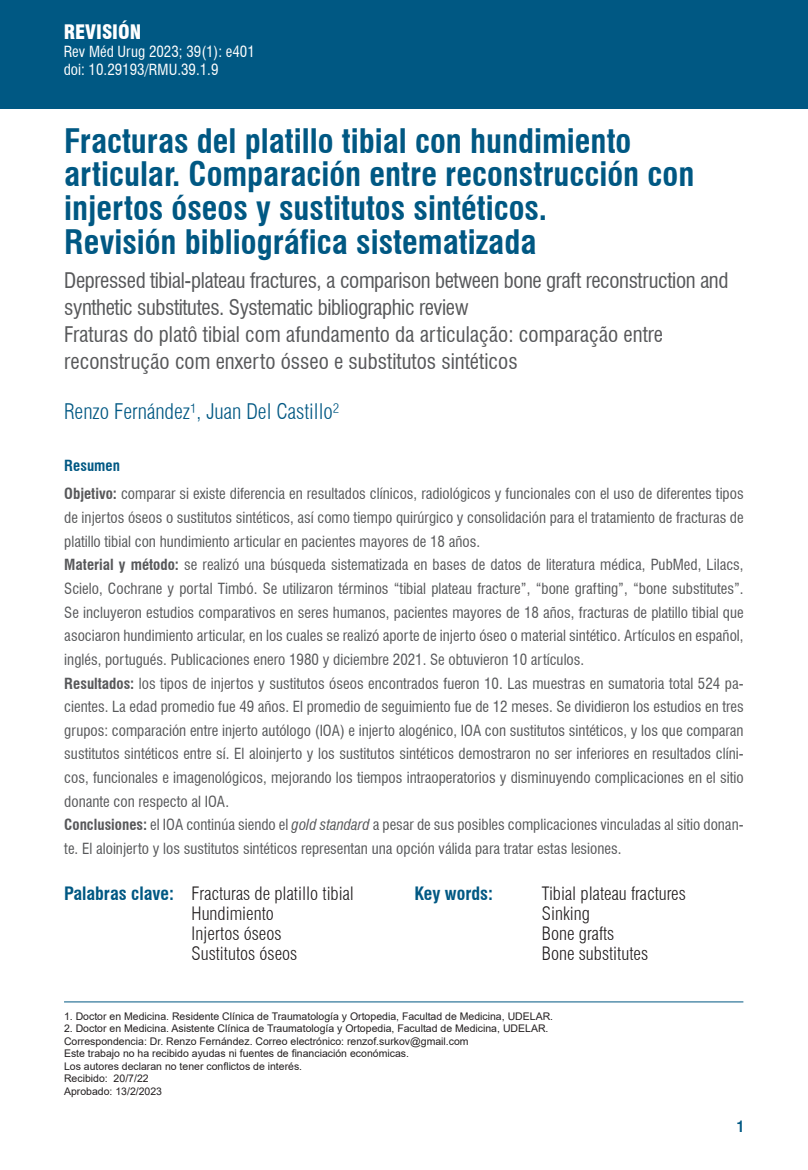
<style>
.page{position:relative;width:808px;height:1170px;background:#fff}
.page>*{position:absolute;margin:0;border:0;box-sizing:border-box;transform-origin:0 0}
.TIT{font:700 condensed 33px/33.8px "Swiss 721 BT";color:#005883}
.tit_2{font:condensed 21px/27px "Swiss 721 BT";letter-spacing:-.02em;color:#57585a}
.tit_2-2{font:condensed 21px/27px "Swiss 721 BT";color:#57585a}
.autor{font:300 condensed 21px "Swiss 721 BT";color:#005883}
.nota_al_pie{font:900 condensed 19.5px "Swiss 721 BT";color:#fff}
.palabras_clave{font:300 condensed 18px/20px "Swiss 721 BT";color:#231f20}
.palabras_clave-2{font:700 condensed 18px "Swiss 721 BT";color:#005883}
.copete{font:condensed 15px/23.7px "Swiss 721 BT";color:#57585a;text-align:justify}
.nota_al_pie-2{font:condensed 15px/18px "Swiss 721 BT";color:#fff}
.sub_1{font:700 condensed 15px "Swiss 721 BT";color:#005883}
.nota_al_pie-3{font:10.5px "Arial";color:#231f20}
.s1{font-weight:700}
.s2{font-style:italic}
.s3{font-weight:700;color:#005883}
</style>
<div class="page">
<div style="left:0;top:0;width:808px;height:108px;background:#005883"></div>
<hr style="left:64px;top:1001px;width:679px;height:1px;background:#005883">
<p class="nota_al_pie" style="left:64px;top:20px;width:79px">REVISIÓN</p>
<p class="nota_al_pie-2" style="left:64px;top:42px;width:193px">Rev Méd Urug 2023; 39(1): e401 doi: 10.29193/RMU.39.1.9</p>
<p class="TIT" style="left:64px;top:124px;width:631px">Fracturas del platillo tibial con hundimiento articular. Comparación entre reconstrucción con injertos óseos y sustitutos sintéticos.<br>Revisión bibliográfica sistematizada</p>
<p class="tit_2" style="left:64px;top:267px;width:666px">Depressed tibial-plateau fractures, a comparison between bone graft reconstruction and synthetic substitutes. Systematic bibliographic review</p>
<p class="tit_2-2" style="left:64px;top:321px;width:600px">Fraturas do platô tibial com afundamento da articulação: comparação entre reconstrução com enxerto ósseo e substitutos sintéticos</p>
<p class="autor" style="left:64px;top:398px;width:277px">Renzo Fernández¹, Juan Del Castillo²</p>
<p class="sub_1" style="left:64px;top:457px;width:57px">Resumen</p>
<p class="copete" style="left:64px;top:482px;width:681px"><span class="s1">Objetivo:</span> comparar si existe diferencia en resultados clínicos, radiológicos y funcionales con el uso de diferentes tipos de injertos óseos o sustitutos sintéticos, así como tiempo quirúrgico y consolidación para el tratamiento de fracturas de platillo tibial con hundimiento articular en pacientes mayores de 18 años.</p>
<p class="copete" style="left:64px;top:553px;width:681px"><span class="s1">Material y método:</span> se realizó una búsqueda sistematizada en bases de datos de literatura médica, PubMed, Lilacs, Scielo, Cochrane y portal Timbó. Se utilizaron términos “tibial plateau fracture”, “bone grafting”, “bone substitutes”.<br>Se incluyeron estudios comparativos en seres humanos, pacientes mayores de 18 años, fracturas de platillo tibial que asociaron hundimiento articular, en los cuales se realizó aporte de injerto óseo o material sintético. Artículos en español, inglés, portugués. Publicaciones enero 1980 y diciembre 2021. Se obtuvieron 10 artículos.</p>
<p class="copete" style="left:64px;top:671px;width:681px"><span class="s1">Resultados:</span> los tipos de injertos y sustitutos óseos encontrados fueron 10. Las muestras en sumatoria total 524 pa&shy;cientes. La edad promedio fue 49 años. El promedio de seguimiento fue de 12 meses. Se dividieron los estudios en tres grupos: comparación entre injerto autólogo (IOA) e injerto alogénico, IOA con sustitutos sintéticos, y los que comparan sustitutos sintéticos entre sí. El aloinjerto y los sustitutos sintéticos demostraron no ser inferiores en resultados clíni&shy;cos, funcionales e imagenológicos, mejorando los tiempos intraoperatorios y disminuyendo complicaciones en el sitio donante con respecto al IOA.</p>
<p class="copete" style="left:64px;top:813px;width:681px"><span class="s1">Conclusiones:</span> el IOA continúa siendo el <span class="s2">gold standard</span> a pesar de sus posibles complicaciones vinculadas al sitio donan&shy;te. El aloinjerto y los sustitutos sintéticos representan una opción válida para tratar estas lesiones.</p>
<p class="palabras_clave" style="left:192px;top:883px;width:164px;text-indent:-128px"><span class="s3">Palabras clave:</span> Fracturas de platillo tibial<br>Hundimiento<br>Injertos óseos<br>Sustitutos óseos</p>
<p class="palabras_clave-2" style="left:414px;top:882px;width:80px">Key words:</p>
<p class="palabras_clave" style="left:542px;top:883px;width:145px">Tibial plateau fractures<br>Sinking<br>Bone grafts<br>Bone substitutes</p>
<p class="nota_al_pie-3" style="left:64px;top:1008px;width:491px">1. Doctor en Medicina. Residente Clínica de Traumatología y Ortopedia, Facultad de Medicina, UDELAR.</p>
<p class="nota_al_pie-3" style="left:64px;top:1021px;width:486px">2. Doctor en Medicina. Asistente Clínica de Traumatología y Ortopedia, Facultad de Medicina, UDELAR.</p>
<p class="nota_al_pie-3" style="left:64px;top:1033px;width:406px">Correspondencia: Dr. Renzo Fernández. Correo electrónico: renzof.surkov@gmail.com</p>
<p class="nota_al_pie-3" style="left:64px;top:1046px;width:346px">Este trabajo no ha recibido ayudas ni fuentes de financiación económicas.</p>
<p class="nota_al_pie-3" style="left:64px;top:1058px;width:240px">Los autores declaran no tener conflictos de interés.</p>
<p class="nota_al_pie-3" style="left:64px;top:1071px;width:86px">Recibido: 20/7/22</p>
<p class="nota_al_pie-3" style="left:64px;top:1083px;width:100px">Aprobado: 13/2/2023</p>
<p class="sub_1" style="left:737px;top:1116px;width:9px">1</p>
</div>
